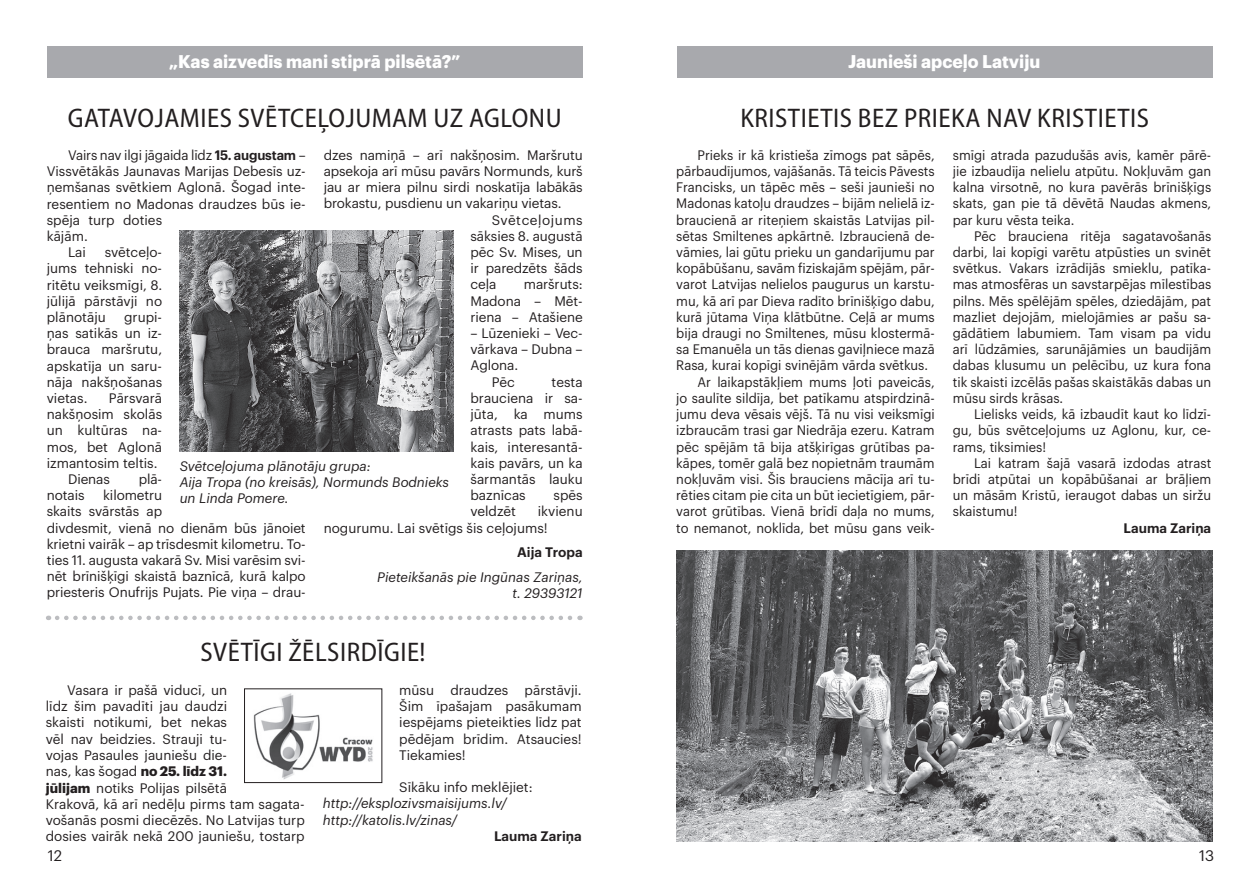
<style>
.page{position:relative;width:1259px;height:893px;background:#fff}
.page>*{position:absolute;margin:0;border:0;box-sizing:border-box;transform-origin:0 0}
.t1{font:semi-condensed 27px "Myriad Pro";letter-spacing:.02em;color:#231f20}
.t2{font:700 18px "Graphik";color:#fff}
.t3{font:15px "Graphik";color:#231f20}
.t4{font:13.5px/16.2px "Graphik";color:#231f20;text-align:justify;scale:.96 1}
.t5{font:13.5px/16.2px "Graphik";color:#231f20;text-align:justify}
.t6{font:italic 13.5px/16.2px "Graphik";color:#231f20}
.t7{font:600 13.5px "Graphik";color:#231f20}
.t8{font:13.5px "Graphik";letter-spacing:.04em;color:#231f20}
.s1{font-weight:600}
.s2{font-weight:700}
</style>
<div class="page">
<div style="left:48px;top:47px;width:535px;height:31px;background:#a8a9ad"></div>
<div style="left:677px;top:47px;width:535px;height:31px;background:#a8a9ad"></div>
<img style="left:676px;top:551px;width:536px;height:291px">
<img style="left:179px;top:230px;width:274px;height:222px">
<svg style="left:57px;top:616px;width:523px;height:4px"></svg>
<img style="left:253px;top:693px;width:120px;height:87px">
<div style="left:244px;top:688px;width:138px;height:95px;border:1px solid #231f20"></div>
<h2 class="t2" style="left:169px;top:48px;width:293px">„Kas aizvedīs mani stiprā pilsētā?”</h2>
<h2 class="t2" style="left:848px;top:48px;width:194px">Jaunieši apceļo Latviju</h2>
<h1 class="t1" style="left:68px;top:101px;width:495px">GATAVOJAMIES SVĒTCEĻOJUMAM UZ AGLONU</h1>
<p class="t5" style="left:324px;top:146px;width:260px">dzes namiņā – arī nakšņosim. Maršrutu</p>
<p class="t5" style="left:324px;top:162px;width:260px">apsekoja arī mūsu pavārs Normunds, kurš</p>
<p class="t5" style="left:324px;top:178px;width:260px">jau ar miera pilnu sirdi noskatīja labākās</p>
<p class="t5" style="left:324px;top:194px;width:239px">brokastu, pusdienu un vakariņu vietas.</p>
<p class="t8" style="left:492px;top:210px;width:92px">Svētceļojums</p>
<p class="t5" style="left:470px;top:227px;width:114px">sāksies 8. augustā</p>
<p class="t5" style="left:470px;top:243px;width:114px">pēc Sv. Mises, un</p>
<p class="t5" style="left:470px;top:259px;width:114px">ir paredzēts šāds</p>
<p class="t5" style="left:470px;top:275px;width:27px">ceļa</p>
<p class="t5" style="left:68px;top:146px;width:239px">Vairs nav ilgi jāgaida līdz <span class="s1">15. augustam</span> –</p>
<p class="t5" style="left:47px;top:162px;width:260px">Vissvētākās Jaunavas Marijas Debesīs uz-</p>
<p class="t5" style="left:47px;top:178px;width:260px">ņemšanas svētkiem Aglonā. Šogad inte-</p>
<p class="t5" style="left:47px;top:194px;width:260px">resentiem no Madonas draudzes būs ie-</p>
<p class="t5" style="left:47px;top:211px;width:117px">spēja turp doties</p>
<p class="t5" style="left:47px;top:227px;width:43px">kājām.</p>
<p class="t5" style="left:68px;top:243px;width:19px">Lai</p>
<p class="t5" style="left:47px;top:243px;width:117px;text-indent:58px">svētceļo&shy;jums tehniski no&shy;ritētu veiksmīgi, 8. jūlijā pārstāvji no plānotāju</p>
<p class="t5" style="left:470px;top:275px;width:114px;text-indent:53px">maršruts:<br>Madona – Mēt&shy;riena – Atašiene</p>
<p class="t5" style="left:470px;top:324px;width:114px">– Lūzenieki – Vec-</p>
<p class="t5" style="left:470px;top:340px;width:114px">vārkava – Dubna –</p>
<p class="t5" style="left:470px;top:356px;width:49px">Aglona.</p>
<p class="t5" style="left:492px;top:373px;width:25px">Pēc</p>
<p class="t5" style="left:47px;top:308px;width:117px;text-indent:77px">grupi&shy;ņas satikās un iz&shy;brauca maršrutu, apskatīja un saru&shy;nāja nakšņošanas vietas.</p>
<p class="t5" style="left:470px;top:373px;width:114px;text-indent:81px">testa brauciena ir sa&shy;jūta, ka mums atrasts pats labā&shy;kais, interesantā&shy;kais pavārs, un ka šarmantās lauku baznīcas</p>
<p class="t5" style="left:109px;top:389px;width:55px">Pārsvarā</p>
<p class="t5" style="left:47px;top:405px;width:117px">nakšņosim skolās</p>
<p class="t5" style="left:47px;top:421px;width:117px">un kultūras na-</p>
<p class="t5" style="left:47px;top:437px;width:117px">mos, bet Aglonā</p>
<p class="t5" style="left:47px;top:454px;width:112px">izmantosim teltis.</p>
<p class="t5" style="left:68px;top:470px;width:43px">Dienas</p>
<p class="t5" style="left:139px;top:470px;width:25px">plā-</p>
<p class="t5" style="left:47px;top:486px;width:39px">notais</p>
<p class="t6" style="left:180px;top:457px;width:271px">Svētceļojuma plānotāju grupa:<br>Aija Tropa (no kreisās), Normunds Bodnieks un Linda Pomere.</p>
<p class="t5" style="left:47px;top:486px;width:260px;text-align:left;text-indent:56px">kilometru<br>skaits svārstās ap<br>divdesmit, vienā no dienām būs jānoiet krietni vairāk – ap trīsdesmit kilometru. To&shy;ties 11. augusta vakarā Sv. Misi varēsim svi&shy;nēt brīnišķīgi skaistā baznīcā, kurā kalpo priesteris Onufrijs Pujats. Pie viņa – drau-</p>
<p class="t5" style="left:553px;top:486px;width:31px">spēs</p>
<p class="t5" style="left:324px;top:502px;width:260px;text-indent:214px">ikvienu nogurumu. Lai svētīgs šis ceļojums!</p>
<p class="t7" style="left:517px;top:542px;width:67px">Aija Tropa</p>
<p class="t6" style="left:377px;top:568px;width:207px;text-align:right">Pieteikšanās pie Ingūnas Zariņas, t. 29393121</p>
<p class="t5" style="left:470px;top:502px;width:47px">veldzēt</p>
<h1 class="t1" style="left:200px;top:635px;width:227px">SVĒTĪGI ŽĒLSIRDĪGIE!</h1>
<p class="t5" style="left:46px;top:681px;width:260px;text-align:left;text-indent:21px">Vasara ir pašā viducī, un<br>līdz šim pavadīti jau daudzi<br>skaisti notikumi, bet nekas<br>vēl nav beidzies. Strauji tu-<br>vojas Pasaules jauniešu die-<br>nas, kas šogad <span class="s2">no 25. līdz 31.<br>jūlijam</span> notiks Polijas pilsētā<br>Krakovā, kā arī nedēļu pirms tam sagata&shy;vošanās posmi diecēzēs. No Latvijas turp dosies vairāk nekā 200 jauniešu, tostarp</p>
<p class="t5" style="left:399px;top:681px;width:184px">mūsu draudzes pārstāvji.<br>Šim īpašajam pasākumam iespējams pieteikties līdz pat pēdējam brīdim. Atsaucies!<br>Tiekamies!</p>
<p class="t5" style="left:399px;top:778px;width:135px">Sīkāku info meklējiet:</p>
<p class="t6" style="left:323px;top:794px;width:186px">http://eksplozivsmaisijums.lv/ http://katolis.lv/zinas/</p>
<p class="t7" style="left:494px;top:826px;width:89px">Lauma Zariņa</p>
<h1 class="t1" style="left:740px;top:101px;width:410px">KRISTIETIS BEZ PRIEKA NAV KRISTIETIS</h1>
<p class="t4" style="left:697px;top:146px;width:248px">Prieks ir kā kristieša zīmogs pat sāpēs,</p>
<p class="t4" style="left:676px;top:162px;width:271px">pārbaudījumos, vajāšanās. Tā teicis Pāvests</p>
<p class="t4" style="left:676px;top:178px;width:271px">Francisks, un tāpēc mēs – seši jaunieši no</p>
<p class="t4" style="left:676px;top:194px;width:271px">Madonas katoļu draudzes – bijām nelielā iz-</p>
<p class="t4" style="left:676px;top:211px;width:271px">braucienā ar riteņiem skaistās Latvijas pil-</p>
<p class="t4" style="left:676px;top:227px;width:271px">sētas Smiltenes apkārtnē. Izbraucienā de-</p>
<p class="t4" style="left:676px;top:243px;width:271px">vāmies, lai gūtu prieku un gandarījumu par</p>
<p class="t4" style="left:676px;top:259px;width:271px">kopābūšanu, savām fiziskajām spējām, pār-</p>
<p class="t4" style="left:676px;top:275px;width:271px">varot Latvijas nelielos paugurus un karstu-</p>
<p class="t4" style="left:676px;top:292px;width:271px">mu, kā arī par Dieva radīto brīnišķīgo dabu,</p>
<p class="t4" style="left:676px;top:308px;width:271px">kurā jūtama Viņa klātbūtne. Ceļā ar mums</p>
<p class="t4" style="left:676px;top:324px;width:271px">bija draugi no Smiltenes, mūsu klostermā-</p>
<p class="t4" style="left:676px;top:340px;width:271px">sa Emanuēla un tās dienas gaviļniece mazā</p>
<p class="t4" style="left:676px;top:356px;width:264px">Rasa, kurai kopīgi svinējām vārda svētkus.</p>
<p class="t4" style="left:697px;top:373px;width:249px">Ar laikapstākļiem mums ļoti paveicās,</p>
<p class="t4" style="left:676px;top:389px;width:271px">jo saulīte sildīja, bet patīkamu atspirdzinā-</p>
<p class="t4" style="left:676px;top:405px;width:271px">jumu deva vēsais vējš. Tā nu visi veiksmīgi</p>
<p class="t4" style="left:676px;top:421px;width:271px">izbraucām trasi gar Niedrāja ezeru. Katram</p>
<p class="t4" style="left:676px;top:437px;width:271px">pēc spējām tā bija atšķirīgas grūtības pa-</p>
<p class="t4" style="left:676px;top:454px;width:271px">kāpes, tomēr galā bez nopietnām traumām</p>
<p class="t4" style="left:676px;top:470px;width:271px">nokļuvām visi. Šis brauciens mācīja arī tu-</p>
<p class="t4" style="left:676px;top:486px;width:271px">rēties citam pie cita un būt iecietīgiem, pār-</p>
<p class="t4" style="left:676px;top:502px;width:271px">varot grūtības. Vienā brīdī daļa no mums,</p>
<p class="t4" style="left:676px;top:518px;width:271px">to nemanot, noklīda, bet mūsu gans veik-</p>
<p class="t4" style="left:952px;top:146px;width:271px">smīgi atrada pazudušās avis, kamēr pārē&shy;jie izbaudīja nelielu atpūtu. Nokļuvām gan kalna virsotnē, no kura pavērās brīnišķīgs skats, gan pie tā dēvētā Naudas akmens, par kuru vēsta teika.</p>
<p class="t4" style="left:952px;top:227px;width:271px;text-indent:21px">Pēc brauciena ritēja sagatavošanās darbi, lai kopīgi varētu atpūsties un svinēt svētkus. Vakars izrādījās smieklu, patīka&shy;mas atmosfēras un savstarpējas mīlestības pilns. Mēs spēlējām spēles, dziedājām, pat mazliet dejojām, mielojāmies ar pašu sa&shy;gādātiem labumiem. Tam visam pa vidu arī lūdzāmies, sarunājāmies un baudījām dabas klusumu un pelēcību, uz kura fona tik skaisti izcēlās pašas skaistākās dabas un mūsu sirds krāsas.</p>
<p class="t4" style="left:952px;top:405px;width:271px;text-indent:21px">Lielisks veids, kā izbaudīt kaut ko līdzī&shy;gu, būs svētceļojums uz Aglonu, kur, ce&shy;rams, tiksimies!</p>
<p class="t4" style="left:952px;top:454px;width:271px;text-indent:21px">Lai katram šajā vasarā izdodas atrast brīdi atpūtai un kopābūšanai ar brāļiem un māsām Kristū, ieraugot dabas un siržu skaistumu!</p>
<p class="t7" style="left:1123px;top:517px;width:89px">Lauma Zariņa</p>
<p class="t3" style="left:48px;top:845px;width:16px">12</p>
<p class="t3" style="left:1199px;top:845px;width:17px">13</p>
</div>
